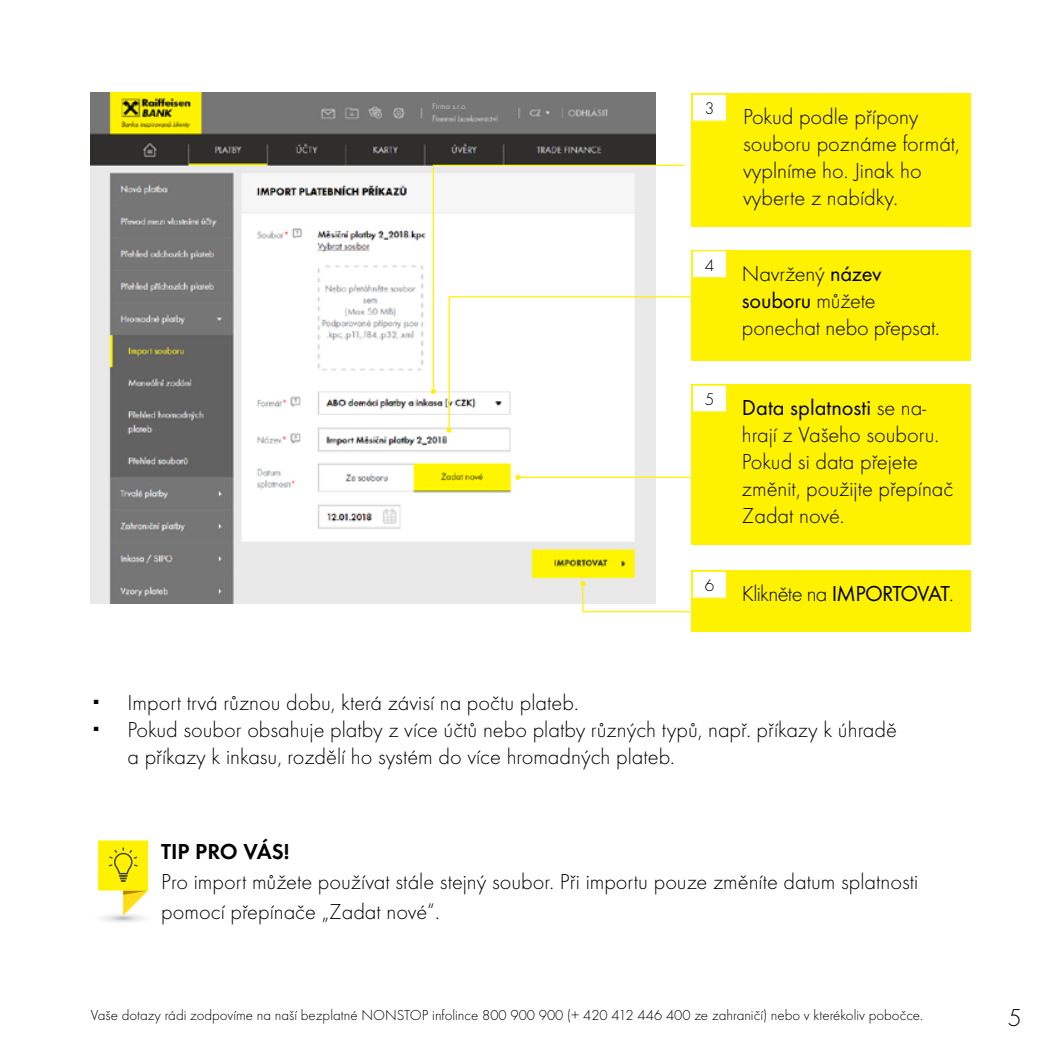
<style>
.page{position:relative;width:1063px;height:1063px;background:#fff}
.page>*{position:absolute;margin:0;border:0;box-sizing:border-box;transform-origin:0 0}
.t1{font:22.5px/27px "Futura TOT Ligh";color:#000}
.t2{font:22.5px "Futura TOT";color:#000}
.t3{font:22.5px "Futura TOT Ligh";letter-spacing:-.03em;color:#000}
.t4{font:600 22.5px "Futura TOT";color:#000}
.t5{font:300 22.5px "Futura CE";color:#000}
.t6{font:17.5px "Futura TOT Ligh";color:#000}
.t7{font:15px "Futura TOT Ligh";color:#000}
.t8{font:8.5px "Futura TOT";color:#bcbec0}
.s1{font-family:"Futura TOT"}
.s2{font-family:"Futura TOT Ligh"}
</style>
<div class="page">
<div style="left:692px;top:94px;width:279px;height:133px;background:#fff200"></div>
<div style="left:692px;top:94px;width:35px;height:27px;background:#fff"></div>
<div style="left:692px;top:94px;width:35px;height:28px;border:1px solid #fff200"></div>
<div style="left:692px;top:250px;width:279px;height:110px;background:#fff200"></div>
<div style="left:692px;top:251px;width:35px;height:27px;background:#fff"></div>
<div style="left:692px;top:250px;width:35px;height:28px;border:1px solid #fff200"></div>
<div style="left:692px;top:384px;width:279px;height:161px;background:#fff200"></div>
<div style="left:692px;top:385px;width:35px;height:27px;background:#fff"></div>
<div style="left:692px;top:384px;width:35px;height:29px;border:1px solid #fff200"></div>
<div style="left:692px;top:571px;width:279px;height:61px;background:#fff200"></div>
<div style="left:692px;top:571px;width:35px;height:27px;background:#fff"></div>
<div style="left:692px;top:571px;width:35px;height:28px;border:1px solid #fff200"></div>
<img style="left:91px;top:92px;width:564px;height:511px">
<svg style="left:98px;top:840px;width:51px;height:83px"></svg>
<svg style="left:432px;top:164px;width:253px;height:229px"></svg>
<svg style="left:431px;top:389px;width:5px;height:5px"></svg>
<svg style="left:447px;top:296px;width:244px;height:137px"></svg>
<hr style="left:518px;top:477px;width:172px;height:1px;background:#fff200">
<svg style="left:516px;top:475px;width:5px;height:5px"></svg>
<svg style="left:580px;top:581px;width:111px;height:32px"></svg>
<img style="left:429px;top:99px;width:63px;height:13px">
<p class="t8" style="left:432px;top:101px;width:37px">Firma s.r.o.</p>
<p class="t6" style="left:705px;top:98px;width:11px">3</p>
<p class="t1" style="left:743px;top:103px;width:218px">Pokud podle přípony souboru poznáme formát, vyplníme ho. Jinak ho vyberte z nabídky.</p>
<p class="t6" style="left:705px;top:255px;width:11px">4</p>
<p class="t1" style="left:742px;top:260px;width:141px">Navržený <span class="s1">název</span></p>
<p class="t2" style="left:742px;top:287px;width:135px">souboru <span class="s2">můžete</span></p>
<p class="t1" style="left:742px;top:314px;width:199px">ponechat nebo přepsat.</p>
<p class="t6" style="left:705px;top:389px;width:11px">5</p>
<p class="t2" style="left:742px;top:394px;width:186px">Data splatnosti <span class="s2">se na-</span></p>
<p class="t1" style="left:742px;top:421px;width:213px">hrají z Vašeho souboru.<br>Pokud si data přejete změnit, použijte přepínač<br>Zadat nové.</p>
<p class="t6" style="left:705px;top:575px;width:11px">6</p>
<p class="t3" style="left:742px;top:580px;width:213px">Klikněte na <span class="s1">IMPORTOVAT</span>.</p>
<p class="t1" style="left:128px;top:689px;width:771px">Import trvá různou dobu, která závisí na počtu plateb.<br>Pokud soubor obsahuje platby z více účtů nebo platby různých typů, např. příkazy k úhradě a příkazy k inkasu, rozdělí ho systém do více hromadných plateb.</p>
<p class="t4" style="left:161px;top:838px;width:130px">TIP PRO VÁS!</p>
<p class="t1" style="left:161px;top:867px;width:759px;line-height:30px">Pro import můžete používat stále stejný soubor. Při importu pouze změníte datum splatnosti pomocí přepínače „Zadat nové“.</p>
<p class="t7" style="left:91px;top:1007px;width:834px">Vaše dotazy rádi zodpovíme na naší bezplatné NONSTOP infolince 800 900 900 (+ 420 412 446 400 ze zahraničí) nebo v kterékoliv pobočce.</p>
<p class="t5" style="left:1008px;top:1005px;width:15px">5</p>
</div>
